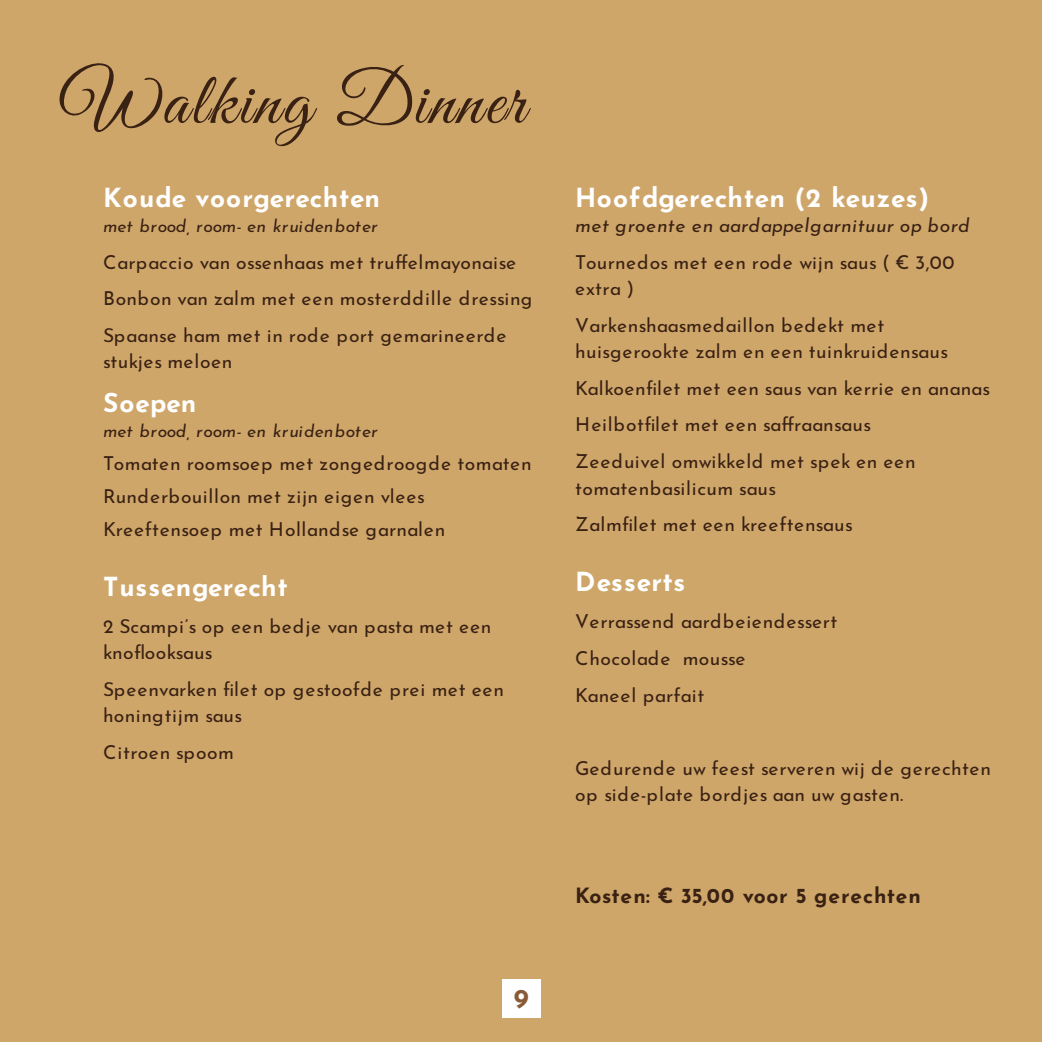
<style>
.page{position:relative;width:1042px;height:1042px;background:#cfa66a}
.page>*{position:absolute;margin:0;border:0;box-sizing:border-box;transform-origin:0 0}
.t1{font:73.67px "Great Vibes";letter-spacing:.04em;color:#392113}
.t2{font:700 26.95px "Josefin Sans";color:#895a38}
.t3{font:700 26.25px "Josefin Sans";letter-spacing:.01em;color:#fff}
.t4{font:700 21px "Josefin Sans";letter-spacing:.035em;color:#392113}
.t5{font:19.25px/36.8px "Josefin Sans";letter-spacing:.02em;color:#392113}
.t6{font:italic 19.25px "Josefin Sans";letter-spacing:.02em;color:#392113}
.t7{font:italic 17.5px "Josefin Sans";color:#392113}
</style>
<div class="page">
<div style="left:502px;top:979px;width:38px;height:38px;background:#fff"></div>
<h1 class="t1" style="left:61px;top:60px;width:466px">Walking Dinner</h1>
<h3 class="t3" style="left:103px;top:175px;width:279px">Koude voorgerechten</h3>
<p class="t7" style="left:103px;top:211px;width:276px">met brood, room- en kruidenboter</p>
<p class="t5" style="left:103px;top:241px;width:431px">Carpaccio van ossenhaas met truffelmayonaise<br>Bonbon van zalm met een mosterddille dressing<br>Spaanse ham met in rode port gemarineerde</p>
<p class="t5" style="left:103px;top:341px;width:131px">stukjes meloen</p>
<h3 class="t3" style="left:103px;top:380px;width:95px">Soepen</h3>
<p class="t7" style="left:103px;top:416px;width:276px">met brood, room- en kruidenboter</p>
<p class="t5" style="left:103px;top:444px;width:430px;line-height:33.2px">Tomaten roomsoep met zongedroogde tomaten<br>Runderbouillon met zijn eigen vlees<br>Kreeftensoep met Hollandse garnalen</p>
<h3 class="t3" style="left:103px;top:564px;width:186px">Tussengerecht</h3>
<p class="t5" style="left:103px;top:611px;width:390px;line-height:26.2px">2 Scampi’s op een bedje van pasta met een knoflooksaus</p>
<p class="t5" style="left:103px;top:674px;width:402px;line-height:26.2px">Speenvarken filet op gestoofde prei met een honingtijm saus</p>
<p class="t5" style="left:103px;top:731px;width:132px">Citroen spoom</p>
<h2 class="t2" style="left:514px;top:974px;width:16px">9</h2>
<h3 class="t3" style="left:575px;top:175px;width:356px">Hoofdgerechten (2 keuzes)</h3>
<p class="t6" style="left:575px;top:209px;width:396px">met groente en aardappelgarnituur op bord</p>
<p class="t5" style="left:575px;top:246px;width:381px;line-height:26.2px">Tournedos met een rode wijn saus ( € 3,00 extra )</p>
<p class="t5" style="left:575px;top:309px;width:374px;line-height:26.2px">Varkenshaasmedaillon bedekt met huisgerookte zalm en een tuinkruidensaus</p>
<p class="t5" style="left:575px;top:367px;width:417px">Kalkoenfilet met een saus van kerrie en ananas<br>Heilbotfilet met een saffraansaus<br>Zeeduivel omwikkeld met spek en een</p>
<p class="t5" style="left:575px;top:467px;width:279px">tomatenbasilicum saus<br>Zalmfilet met een kreeftensaus</p>
<h3 class="t3" style="left:575px;top:559px;width:111px">Desserts</h3>
<p class="t5" style="left:575px;top:600px;width:263px">Verrassend aardbeiendessert<br>Chocolade mousse<br>Kaneel parfait</p>
<p class="t5" style="left:575px;top:753px;width:417px;line-height:26.2px">Gedurende uw feest serveren wij de gerechten op side-plate bordjes aan uw gasten.</p>
<p class="t4" style="left:575px;top:877px;width:347px">Kosten: € 35,00 voor 5 gerechten</p>
</div>
